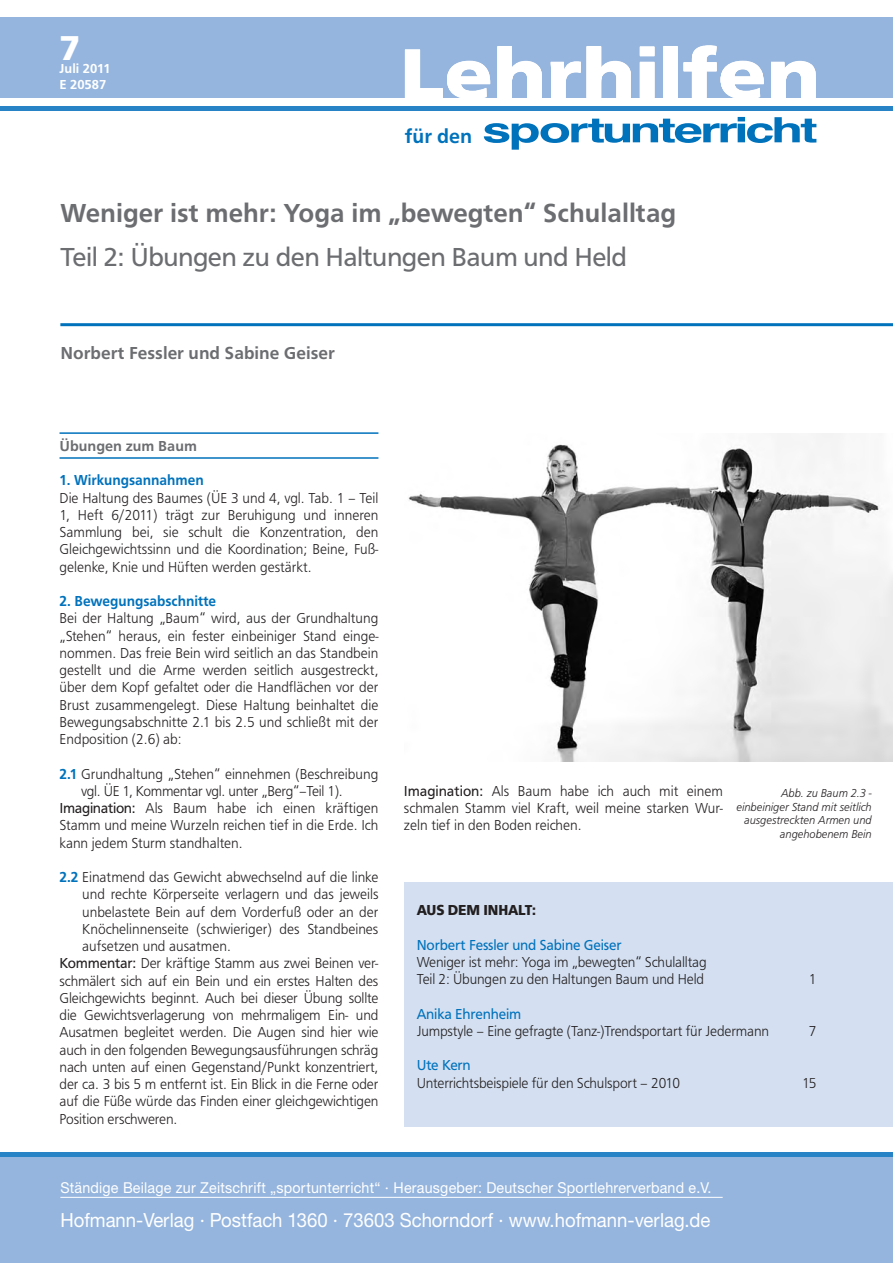
<style>
.page{position:relative;width:893px;height:1263px;background:#fff}
.page>*{position:absolute;margin:0;border:0;box-sizing:border-box;transform-origin:0 0}
.t1{font:700 36px "Frutus T";color:#fff}
.t2{font:500 27px/44.2px "Frutus T";color:#6c6d70}
.t3{font:500 20.4px "Frutus T";color:#0072bc}
.t4{font:19.5px "Helvetica Neue CE";color:#fff;scale:.95 1}
.t5{font:500 18px "Frutus T";color:#6c6d70}
.t6{font:300 15px/17.2px "Frutus T";letter-spacing:-.005em;color:#231f20;scale:.95 1}
.t7{font:15px "Helvetica Neue CE";letter-spacing:.015em;color:#fff;scale:.95 1}
.t8{font:500 15px "Frutus T";color:#6c6d70}
.t9{font:700 15px "Frutus T";letter-spacing:-.01em;color:#231f20;scale:.95 1}
.t10{font:500 13.5px/16.5px "Frutus T";color:#fff}
.t11{font:italic 300 12px/13.5px "Frutus T";color:#231f20;text-align:right;scale:.95 1}
.s1{font-weight:400}
.s2{font-weight:500;color:#0072bc}
.s3{font-weight:400;color:#0072bc}
</style>
<div class="page">
<div style="left:0;top:17px;width:893px;height:81px;background:#95b5de"></div>
<div style="left:0;top:106px;width:893px;height:5px;background:#2783c5"></div>
<div style="left:0;top:1154px;width:893px;height:109px;background:#95b5de"></div>
<hr style="left:60px;top:1197px;width:663px;height:1px;background:#fff">
<svg style="left:405px;top:45px;width:411px;height:53px"></svg>
<svg style="left:484px;top:117px;width:332px;height:33px"></svg>
<div style="left:0;top:1152px;width:893px;height:5px;background:#2783c5"></div>
<div style="left:404px;top:882px;width:489px;height:245px;background:#d4e0f1"></div>
<hr style="left:60px;top:323px;width:833px;height:3px;background:#0072bc">
<hr style="left:60px;top:432px;width:318px;height:2px;background:#0072bc">
<hr style="left:60px;top:457px;width:318px;height:2px;background:#0072bc">
<img style="left:408px;top:434px;width:485px;height:327px">
<p class="t1" style="left:59px;top:27px;width:23px">7</p>
<p class="t10" style="left:60px;top:60px;width:53px">Juli 2011<br>E 20587</p>
<p class="t3" style="left:406px;top:124px;width:68px">für den</p>
<p class="t2" style="left:60px;top:191px;width:617px">Weniger ist mehr: Yoga im „bewegten“ Schulalltag<br><span class="s1">Teil 2: Übungen zu den Haltungen Baum und Held</span></p>
<p class="t5" style="left:60px;top:343px;width:276px">Norbert Fessler und Sabine Geiser</p>
<p class="t8" style="left:60px;top:437px;width:139px">Übungen zum Baum</p>
<p class="t6" style="left:60px;top:471px;width:337px"><span class="s2">1. Wirkungsannahmen<br></span>Die Haltung des Baumes (ÜE 3 und 4, vgl. Tab. 1 – Teil 1, Heft 6/2011) trägt zur Beruhigung und inneren Sammlung bei, sie schult die Konzentration, den Gleichgewichtssinn und die Koordination; Beine, Fuß&shy;gelenke, Knie und Hüften werden gestärkt.</p>
<p class="t6" style="left:60px;top:592px;width:337px"><span class="s2">2. Bewegungsabschnitte<br></span>Bei der Haltung „Baum“ wird, aus der Grundhaltung „Stehen“ heraus, ein fester einbeiniger Stand einge&shy;nommen. Das freie Bein wird seitlich an das Standbein gestellt und die Arme werden seitlich ausgestreckt, über dem Kopf gefaltet oder die Handflächen vor der Brust zusammengelegt. Diese Haltung beinhaltet die Bewegungsabschnitte 2.1 bis 2.5 und schließt mit der Endposition (2.6) ab:</p>
<p class="t6" style="left:60px;top:765px;width:337px"><span class="s2">2.1</span> Grundhaltung „Stehen“ einnehmen (Beschreibung</p>
<p class="t6" style="left:81px;top:782px;width:277px">vgl. ÜE 1, Kommentar vgl. unter „Berg“–Teil 1).</p>
<p class="t6" style="left:60px;top:799px;width:337px"><span class="s1">Imagination:</span> Als Baum habe ich einen kräftigen</p>
<p class="t6" style="left:60px;top:816px;width:337px">Stamm und meine Wurzeln reichen tief in die Erde. Ich</p>
<p class="t6" style="left:60px;top:834px;width:194px">kann jedem Sturm standhalten.</p>
<p class="t6" style="left:60px;top:868px;width:337px"><span class="s2">2.2</span> Einatmend das Gewicht abwechselnd auf die linke</p>
<p class="t6" style="left:82px;top:885px;width:313px">und rechte Körperseite verlagern und das jeweils</p>
<p class="t6" style="left:82px;top:903px;width:313px">unbelastete Bein auf dem Vorderfuß oder an der</p>
<p class="t6" style="left:82px;top:920px;width:313px">Knöchelinnenseite (schwieriger) des Standbeines</p>
<p class="t6" style="left:82px;top:937px;width:158px">aufsetzen und ausatmen.</p>
<p class="t6" style="left:60px;top:954px;width:337px"><span class="s1">Kommentar:</span> Der kräftige Stamm aus zwei Beinen ver-</p>
<p class="t6" style="left:60px;top:972px;width:337px">schmälert sich auf ein Bein und ein erstes Halten des</p>
<p class="t6" style="left:60px;top:989px;width:337px">Gleichgewichts beginnt. Auch bei dieser Übung sollte</p>
<p class="t6" style="left:60px;top:1006px;width:337px">die Gewichtsverlagerung von mehrmaligem Ein- und</p>
<p class="t6" style="left:60px;top:1023px;width:337px">Ausatmen begleitet werden. Die Augen sind hier wie</p>
<p class="t6" style="left:60px;top:1041px;width:337px">auch in den folgenden Bewegungsausführungen schräg</p>
<p class="t6" style="left:60px;top:1058px;width:337px">nach unten auf einen Gegenstand/Punkt konzentriert,</p>
<p class="t6" style="left:60px;top:1075px;width:337px">der ca. 3 bis 5 m entfernt ist. Ein Blick in die Ferne oder</p>
<p class="t6" style="left:60px;top:1092px;width:337px">auf die Füße würde das Finden einer gleichgewichtigen</p>
<p class="t6" style="left:60px;top:1110px;width:126px">Position erschweren.</p>
<p class="t6" style="left:404px;top:782px;width:337px;text-align:justify"><span class="s1">Imagination:</span> Als Baum habe ich auch mit einem schmalen Stamm viel Kraft, weil meine starken Wur&shy;zeln tief in den Boden reichen.</p>
<p class="t11" style="left:736px;top:786px;width:144px">Abb. zu Baum 2.3 - einbeiniger Stand mit seitlich ausgestreckten Armen und angehobenem Bein</p>
<p class="t9" style="left:417px;top:901px;width:127px">AUS DEM INHALT:</p>
<p class="t6" style="left:417px;top:936px;width:307px"><span class="s3">Norbert Fessler und Sabine Geiser<br></span>Weniger ist mehr: Yoga im „bewegten“ Schulalltag<br>Teil 2: Übungen zu den Haltungen Baum und Held</p>
<p class="t6" style="left:417px;top:1005px;width:372px"><span class="s3">Anika Ehrenheim<br></span>Jumpstyle – Eine gefragte (Tanz-)Trendsportart für Jedermann</p>
<p class="t6" style="left:417px;top:1056px;width:279px"><span class="s3">Ute Kern<br></span>Unterrichtsbeispiele für den Schulsport – 2010</p>
<p class="t6" style="left:809px;top:970px;width:10px">1</p>
<p class="t6" style="left:809px;top:1022px;width:10px">7</p>
<p class="t6" style="left:802px;top:1074px;width:16px">15</p>
<p class="t7" style="left:60px;top:1178px;width:687px">Ständige Beilage zur Zeitschrift „sportunterricht“ · Herausgeber: Deutscher Sportlehrerverband e.V.</p>
<p class="t4" style="left:60px;top:1208px;width:686px">Hofmann-Verlag · Postfach 1360 · 73603 Schorndorf · www.hofmann-verlag.de</p>
</div>
